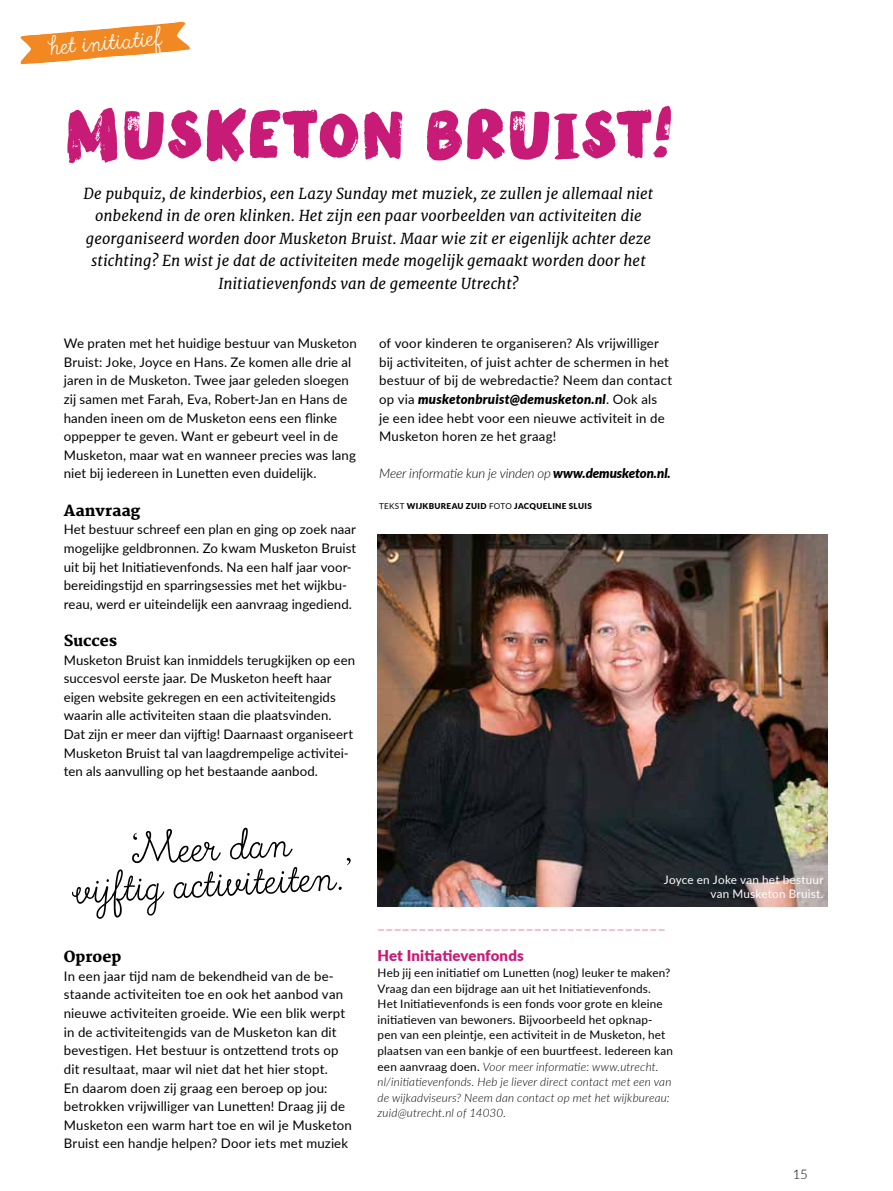
<style>
.page{position:relative;width:893px;height:1191px;background:#fff}
.page>*{position:absolute;margin:0;border:0;box-sizing:border-box;transform-origin:0 0}
.t1{font:66px "Modern Brush";color:#c81b77}
.t2{font:54px "True North Script";color:#000}
.t3{font:33px "True North Script";color:#fff}
.t4{font:italic 15px/22.5px "Merriweather";color:#000;text-align:center}
.t5{font:15px "True North Script";color:#c81b77}
.t6{font:800 15px "Merriweather";letter-spacing:.005em;color:#000}
.t7{font:900 15px "Lato";letter-spacing:.005em;color:#c81b77}
.t8{font:13.2px/18.6px "Lato";letter-spacing:.01em;color:#000}
.t9{font:italic 300 13.2px "Lato";letter-spacing:-.01em;color:#000}
.t10{font:300 13.2px "Lato";color:#000}
.t11{font:11.7px/15.6px "Lato";letter-spacing:.015em;color:#000}
.t12{font:11.7px/14.1px "Lato";letter-spacing:.02em;color:#fff;text-align:right}
.t13{font:900 8.1px "Lato";letter-spacing:.045em;color:#000}
.s1{font-weight:900;font-style:italic}
.s2{font-weight:900}
.s3{font-weight:400}
.s4{font-weight:300;font-style:italic}
</style>
<div class="page">
<img style="left:377px;top:534px;width:451px;height:372px">
<svg style="left:20px;top:22px;width:170px;height:42px"></svg>
<h3 class="t3" style="left:47px;top:28px;width:114px;rotate:-5deg">het initiatief</h3>
<h1 class="t1" style="left:64px;top:92px;width:610px">Musketon Bruist!</h1>
<p class="t4" style="left:84px;top:182px;width:571px">De pubquiz, de kinderbios, een Lazy Sunday met muziek, ze zullen je allemaal niet onbekend in de oren klinken. Het zijn een paar voorbeelden van activiteiten die georganiseerd worden door Musketon Bruist. Maar wie zit er eigenlijk achter deze stichting? En wist je dat de activiteiten mede mogelijk gemaakt worden door het Initiatievenfonds van de gemeente Utrecht?</p>
<p class="t8" style="left:64px;top:333px;width:295px">We praten met het huidige bestuur van Musketon Bruist: Joke, Joyce en Hans. Ze komen alle drie al jaren in de Musketon. Twee jaar geleden sloegen zij samen met Farah, Eva, Robert-Jan en Hans de handen ineen om de Musketon eens een flinke oppepper te geven. Want er gebeurt veel in de Musketon, maar wat en wanneer precies was lang niet bij iedereen in Lunetten even duidelijk.</p>
<p class="t6" style="left:64px;top:501px;width:78px">Aanvraag</p>
<p class="t8" style="left:64px;top:519px;width:294px">Het bestuur schreef een plan en ging op zoek naar mogelijke geldbronnen. Zo kwam Musketon Bruist uit bij het Initiatievenfonds. Na een half jaar voor&shy;bereidingstijd en sparringsessies met het wijkbu&shy;reau, werd er uiteindelijk een aanvraag ingediend.</p>
<p class="t6" style="left:64px;top:632px;width:55px">Succes</p>
<p class="t8" style="left:64px;top:650px;width:293px">Musketon Bruist kan inmiddels terugkijken op een succesvol eerste jaar. De Musketon heeft haar eigen website gekregen en een activiteitengids waarin alle activiteiten staan die plaatsvinden.<br>Dat zijn er meer dan vijftig! Daarnaast organiseert Musketon Bruist tal van laagdrempelige activitei&shy;ten als aanvulling op het bestaande aanbod.</p>
<h2 class="t2" style="left:128px;top:821px;width:162px;rotate:-3deg">‘Meer dan</h2>
<h2 class="t2" style="left:73px;top:860px;width:278px;rotate:-3deg">vijftig activiteiten.’</h2>
<p class="t6" style="left:64px;top:948px;width:59px">Oproep</p>
<p class="t8" style="left:64px;top:966px;width:290px">In een jaar tijd nam de bekendheid van de be&shy;staande activiteiten toe en ook het aanbod van nieuwe activiteiten groeide. Wie een blik werpt in de activiteitengids van de Musketon kan dit bevestigen. Het bestuur is ontzettend trots op dit resultaat, maar wil niet dat het hier stopt.<br>En daarom doen zij graag een beroep op jou: betrokken vrijwilliger van Lunetten! Draag jij de Musketon een warm hart toe en wil je Musketon Bruist een handje helpen? Door iets met muziek</p>
<p class="t8" style="left:379px;top:333px;width:295px">of voor kinderen te organiseren? Als vrijwilliger bij activiteiten, of juist achter de schermen in het bestuur of bij de webredactie? Neem dan contact op via <span class="s1">musketonbruist@demusketon.nl</span>. Ook als<br>je een idee hebt voor een nieuwe activiteit in de Musketon horen ze het graag!</p>
<p class="t9" style="left:379px;top:464px;width:293px">Meer informatie kun je vinden op <span class="s2">www.demusketon.nl.</span></p>
<p class="t13" style="left:379px;top:500px;width:214px"><span class="s3">TEKST</span> WIJKBUREAU ZUID <span class="s3">FOTO</span> JACQUELINE SLUIS</p>
<p class="t12" style="left:664px;top:872px;width:161px">Joyce en Joke van het bestuur van Musketon Bruist.</p>
<p class="t5" style="left:378px;top:918px;width:290px">_ _ _ _ _ _ _ _ _ _ _ _ _ _ _ _ _ _ _ _ _ _ _ _ _ _ _ _ _ _ _ _ _ _ _</p>
<p class="t7" style="left:378px;top:944px;width:148px">Het Initiatievenfonds</p>
<p class="t11" style="left:378px;top:964px;width:297px">Heb jij een initiatief om Lunetten (nog) leuker te maken?<br>Vraag dan een bijdrage aan uit het Initiatievenfonds.<br>Het Initiatievenfonds is een fonds voor grote en kleine initiatieven van bewoners. Bijvoorbeeld het opknap&shy;pen van een pleintje, een activiteit in de Musketon, het plaatsen van een bankje of een buurtfeest. Iedereen kan een aanvraag doen. <span class="s4">Voor meer informatie: www.utrecht. nl/initiatievenfonds. Heb je liever direct contact met een van de wijkadviseurs? Neem dan contact op met het wijkbureau: zuid@utrecht.nl of 14030.</span></p>
<p class="t10" style="left:793px;top:1164px;width:17px">15</p>
</div>
